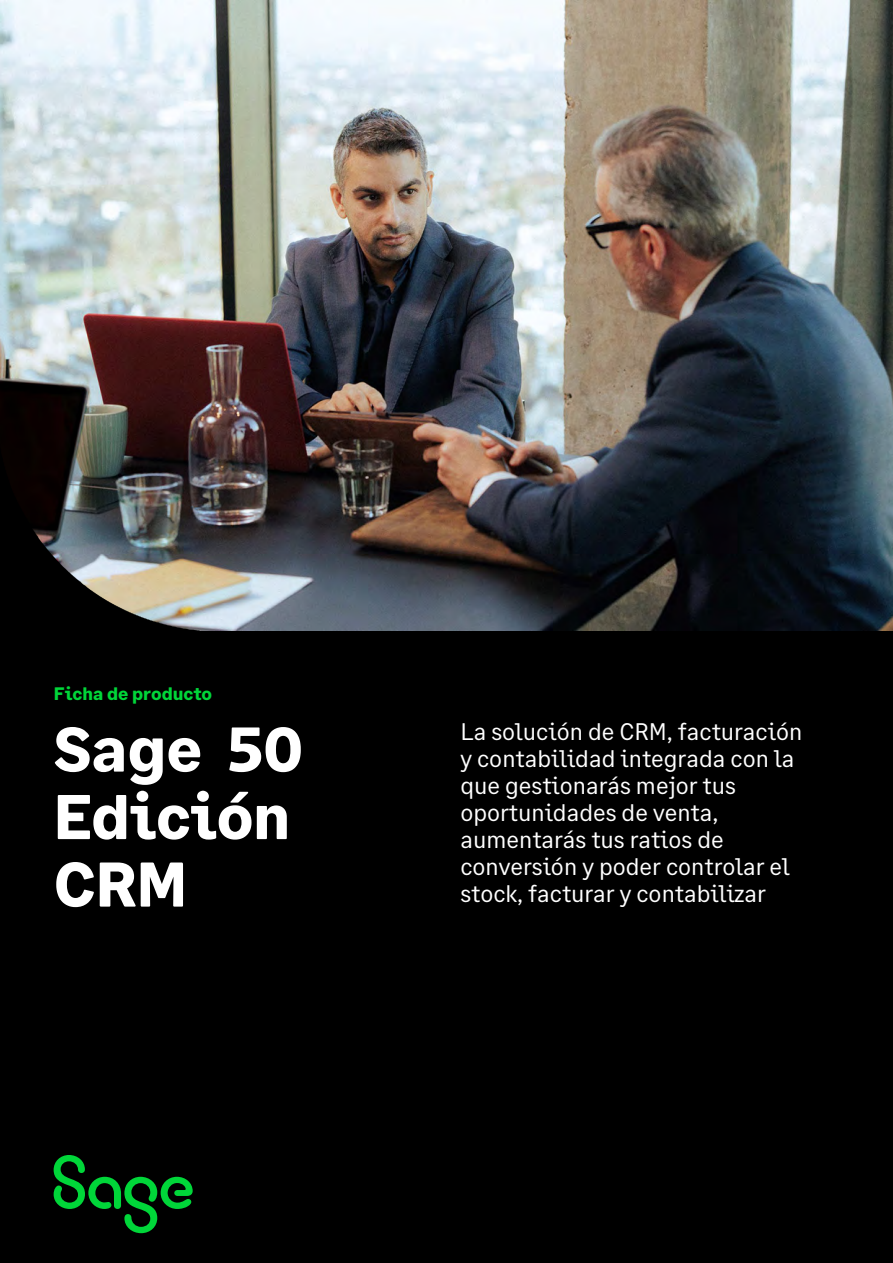
<style>
.page{position:relative;width:893px;height:1263px;background:#000}
.page>*{position:absolute;margin:0;border:0;box-sizing:border-box;transform-origin:0 0}
.Heading_1{font:700 63px/67.5px "Sage Text";letter-spacing:-.005em;color:#fff}
.Heading_2{font:24px/27px "Sage Text";color:#fff}
.Heading_1-2{font:700 18px "Sage Text";color:#00d639}
</style>
<div class="page">
<svg style="left:54px;top:1155px;width:139px;height:78px"></svg>
<img style="left:0;top:1px;width:893px;height:630px">
<p class="Heading_1-2" style="left:54px;top:682px;width:160px">Ficha de producto</p>
<p class="Heading_1" style="left:54px;top:717px;width:251px">Sage 50<br>Edición<br>CRM</p>
<p class="Heading_2" style="left:460px;top:718px;width:343px">La solución de CRM, facturación y contabilidad integrada con la que gestionarás mejor tus oportunidades de venta, aumentarás tus ratios de conversión y poder controlar el stock, facturar y contabilizar</p>
</div>
